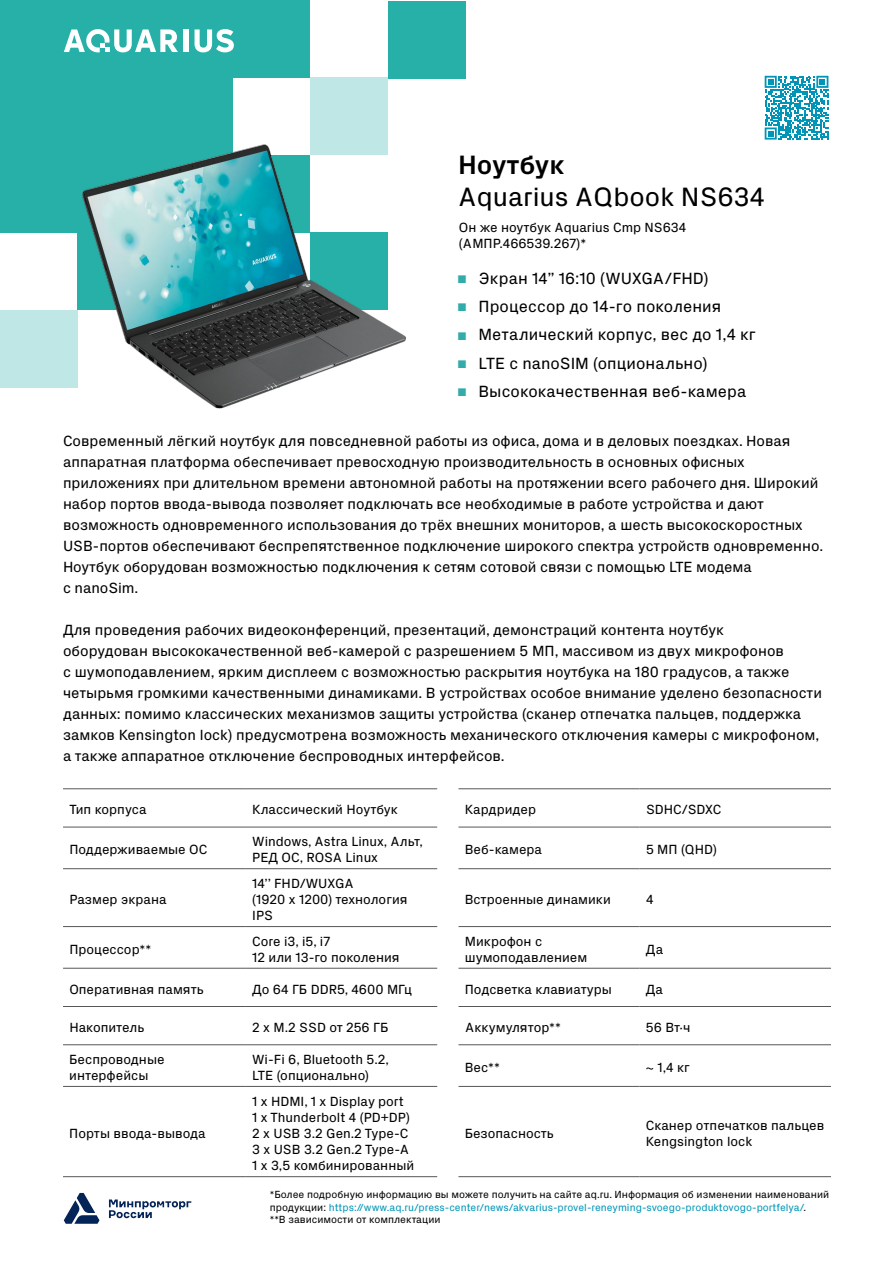
<style>
.page{position:relative;width:893px;height:1263px;background:#fff}
.page>*{position:absolute;margin:0;border:0;box-sizing:border-box;transform-origin:0 0}
.t1{font:27px "Aquariusfont";color:#000}
.t2{font:700 27px "Aquariusfont";letter-spacing:-.005em;color:#000}
.t3{font:16.5px "Aquariusfont";letter-spacing:.005em;color:#000}
.t4{font:15px/21px "Aquariusfont";color:#000}
.t5{font:13.5px/16.2px "Aquariusfont";color:#000}
.t6{font:10.5px/12.6px "Aquariusfont";color:#000}
.s1{font-family:"Arial";color:#32acaa}
.s2{color:#0095b7}
</style>
<div class="page">
<div style="left:0;top:0;width:78px;height:78px;background:#26b0a8"></div>
<div style="left:78px;top:0;width:77px;height:78px;background:#26b0a8"></div>
<div style="left:155px;top:0;width:78px;height:78px;background:#26b0a8"></div>
<div style="left:0;top:78px;width:78px;height:77px;background:#26b0a8"></div>
<div style="left:78px;top:78px;width:77px;height:77px;background:#26b0a8"></div>
<div style="left:155px;top:78px;width:78px;height:77px;background:#26b0a8"></div>
<div style="left:0;top:155px;width:78px;height:78px;background:#26b0a8"></div>
<div style="left:233px;top:0;width:77px;height:78px;background:#26b0a8"></div>
<div style="left:310px;top:78px;width:78px;height:77px;background:#bee7e5"></div>
<div style="left:183px;top:29px;width:5px;height:23px;background:#fff"></div>
<svg style="left:195px;top:29px;width:39px;height:23px"></svg>
<svg style="left:64px;top:29px;width:114px;height:23px"></svg>
<svg style="left:64px;top:1193px;width:36px;height:31px"></svg>
<svg style="left:109px;top:1199px;width:82px;height:19px"></svg>
<div style="left:0;top:310px;width:78px;height:78px;background:#bee7e5"></div>
<div style="left:388px;top:1px;width:77px;height:77px;background:#26b0a8"></div>
<svg style="left:63px;top:789px;width:768px;height:388px"></svg>
<hr style="left:63px;top:788px;width:183px;height:1px;background:#575756">
<hr style="left:246px;top:788px;width:191px;height:1px;background:#575756">
<hr style="left:458px;top:788px;width:182px;height:1px;background:#575756">
<hr style="left:640px;top:788px;width:191px;height:1px;background:#575756">
<hr style="left:63px;top:827px;width:183px;height:1px;background:#575756">
<hr style="left:246px;top:827px;width:191px;height:1px;background:#575756">
<hr style="left:458px;top:827px;width:182px;height:1px;background:#575756">
<hr style="left:640px;top:827px;width:191px;height:1px;background:#575756">
<hr style="left:63px;top:868px;width:183px;height:1px;background:#575756">
<hr style="left:246px;top:868px;width:191px;height:1px;background:#575756">
<hr style="left:458px;top:868px;width:182px;height:1px;background:#575756">
<hr style="left:640px;top:868px;width:191px;height:1px;background:#575756">
<hr style="left:63px;top:926px;width:183px;height:1px;background:#575756">
<hr style="left:246px;top:926px;width:191px;height:1px;background:#575756">
<hr style="left:458px;top:926px;width:182px;height:1px;background:#575756">
<hr style="left:640px;top:926px;width:191px;height:1px;background:#575756">
<hr style="left:63px;top:968px;width:183px;height:1px;background:#575756">
<hr style="left:246px;top:968px;width:191px;height:1px;background:#575756">
<hr style="left:458px;top:968px;width:182px;height:1px;background:#575756">
<hr style="left:640px;top:968px;width:191px;height:1px;background:#575756">
<hr style="left:63px;top:1006px;width:183px;height:1px;background:#575756">
<hr style="left:246px;top:1006px;width:191px;height:1px;background:#575756">
<hr style="left:458px;top:1006px;width:182px;height:1px;background:#575756">
<hr style="left:640px;top:1006px;width:191px;height:1px;background:#575756">
<hr style="left:63px;top:1044px;width:183px;height:1px;background:#575756">
<hr style="left:246px;top:1044px;width:191px;height:1px;background:#575756">
<hr style="left:458px;top:1044px;width:182px;height:1px;background:#575756">
<hr style="left:640px;top:1044px;width:191px;height:1px;background:#575756">
<hr style="left:63px;top:1086px;width:183px;height:1px;background:#575756">
<hr style="left:246px;top:1086px;width:191px;height:1px;background:#575756">
<hr style="left:458px;top:1086px;width:182px;height:1px;background:#575756">
<hr style="left:640px;top:1086px;width:191px;height:1px;background:#575756">
<hr style="left:63px;top:1176px;width:183px;height:1px;background:#575756">
<hr style="left:246px;top:1176px;width:191px;height:1px;background:#575756">
<hr style="left:458px;top:1176px;width:182px;height:1px;background:#575756">
<hr style="left:640px;top:1176px;width:191px;height:1px;background:#575756">
<img style="left:77px;top:144px;width:329px;height:265px">
<svg style="left:765px;top:76px;width:63px;height:64px"></svg>
<h1 class="t2" style="left:458px;top:145px;width:108px">Ноутбук</h1>
<h1 class="t1" style="left:458px;top:178px;width:308px">Aquarius AQbook NS634</h1>
<p class="t5" style="left:459px;top:219px;width:229px">Он же ноутбук Aquarius Cmp NS634 (АМПР.466539.267)*</p>
<p class="t3" style="left:457px;top:267px;width:253px"><span class="s1">■</span> Экран 14” 16:10 (WUXGA/FHD)</p>
<p class="t3" style="left:457px;top:295px;width:265px"><span class="s1">■</span> Процессор до 14-го поколения</p>
<p class="t3" style="left:457px;top:323px;width:300px"><span class="s1">■</span> Металический корпус, вес до 1,4 кг</p>
<p class="t3" style="left:457px;top:352px;width:252px"><span class="s1">■</span> LTE с nanoSIM (опционально)</p>
<p class="t3" style="left:457px;top:380px;width:290px"><span class="s1">■</span> Высококачественная веб-камера</p>
<p class="t4" style="left:63px;top:430px;width:762px">Современный лёгкий ноутбук для повседневной работы из офиса, дома и в деловых поездках. Новая аппаратная платформа обеспечивает превосходную производительность в основных офисных приложениях при длительном времени автономной работы на протяжении всего рабочего дня. Широкий набор портов ввода-вывода позволяет подключать все необходимые в работе устройства и дают возможность одновременного использования до трёх внешних мониторов, а шесть высокоскоростных USB-портов обеспечивают беспрепятственное подключение широкого спектра устройств одновременно.<br>Ноутбук оборудован возможностью подключения к сетям сотовой связи с помощью LTE модема<br>c nanoSim.</p>
<p class="t4" style="left:63px;top:619px;width:761px">Для проведения рабочих видеоконференций, презентаций, демонстраций контента ноутбук<br>оборудован высококачественной веб-камерой с разрешением 5 МП, массивом из двух микрофонов<br>с шумоподавлением, ярким дисплеем с возможностью раскрытия ноутбука на 180 градусов, а также четырьмя громкими качественными динамиками. В устройствах особое внимание уделено безопасности данных: помимо классических механизмов защиты устройства (сканер отпечатка пальцев, поддержка замков Kensington lock) предусмотрена возможность механического отключения камеры с микрофоном, а также аппаратное отключение беспроводных интерфейсов.</p>
<p class="t5" style="left:69px;top:801px;width:79px">Тип корпуса</p>
<p class="t5" style="left:252px;top:801px;width:147px">Классический Ноутбук</p>
<p class="t5" style="left:465px;top:801px;width:73px">Кардридер</p>
<p class="t5" style="left:646px;top:801px;width:77px">SDHC/SDXC</p>
<p class="t5" style="left:69px;top:841px;width:139px">Поддерживаемые ОС</p>
<p class="t5" style="left:252px;top:833px;width:172px">Windows, Astra Linux, Альт,<br>РЕД ОС, ROSA Linux</p>
<p class="t5" style="left:465px;top:841px;width:79px">Веб-камера</p>
<p class="t5" style="left:646px;top:841px;width:72px">5 МП (QHD)</p>
<p class="t5" style="left:69px;top:891px;width:99px">Размер экрана</p>
<p class="t5" style="left:252px;top:874px;width:157px">14’’ FHD/WUXGA<br>(1920 x 1200) технология<br>IPS</p>
<p class="t5" style="left:465px;top:891px;width:147px">Встроенные динамики</p>
<p class="t5" style="left:646px;top:891px;width:9px">4</p>
<p class="t5" style="left:69px;top:940px;width:83px">Процессор**</p>
<p class="t5" style="left:252px;top:932px;width:149px">Core i3, i5, i7<br>12 или 13-го поколения</p>
<p class="t5" style="left:465px;top:932px;width:124px">Микрофон с шумоподавлением</p>
<p class="t5" style="left:646px;top:940px;width:19px">Да</p>
<p class="t5" style="left:69px;top:980px;width:136px">Оперативная память</p>
<p class="t5" style="left:252px;top:980px;width:161px">До 64 ГБ DDR5, 4600 МГц</p>
<p class="t5" style="left:465px;top:980px;width:149px">Подсветка клавиатуры</p>
<p class="t5" style="left:646px;top:980px;width:19px">Да</p>
<p class="t5" style="left:69px;top:1019px;width:77px">Накопитель</p>
<p class="t5" style="left:252px;top:1019px;width:138px">2 x M.2 SSD от 256 ГБ</p>
<p class="t5" style="left:465px;top:1019px;width:98px">Аккумулятор**</p>
<p class="t5" style="left:646px;top:1019px;width:46px">56 Вт·ч</p>
<p class="t5" style="left:69px;top:1050px;width:97px">Беспроводные интерфейсы</p>
<p class="t5" style="left:252px;top:1050px;width:138px">Wi-Fi 6, Bluetooth 5.2,<br>LTE (опционально)</p>
<p class="t5" style="left:465px;top:1058px;width:37px">Вес**</p>
<p class="t5" style="left:646px;top:1058px;width:45px">~ 1,4 кг</p>
<p class="t5" style="left:69px;top:1124px;width:138px">Порты ввода-вывода</p>
<p class="t5" style="left:252px;top:1092px;width:164px">1 x HDMI, 1 x Display port<br>1 x Thunderbolt 4 (PD+DP)<br>2 х USB 3.2 Gen.2 Type-C<br>3 x USB 3.2 Gen.2 Type-A<br>1 x 3,5 комбинированный</p>
<p class="t5" style="left:465px;top:1124px;width:91px">Безопасность</p>
<p class="t5" style="left:646px;top:1116px;width:180px">Сканер отпечатков пальцев<br>Kengsington lock</p>
<p class="t6" style="left:270px;top:1188px;width:561px">*Более подробную информацию вы можете получить на сайте aq.ru. Информация об изменении наименований продукции: <span class="s2">https://www.aq.ru/press-center/news/akvarius-provel-reneyming-svoego-produktovogo-portfelya/</span>.<br>**В зависимости от комплектации</p>
</div>
